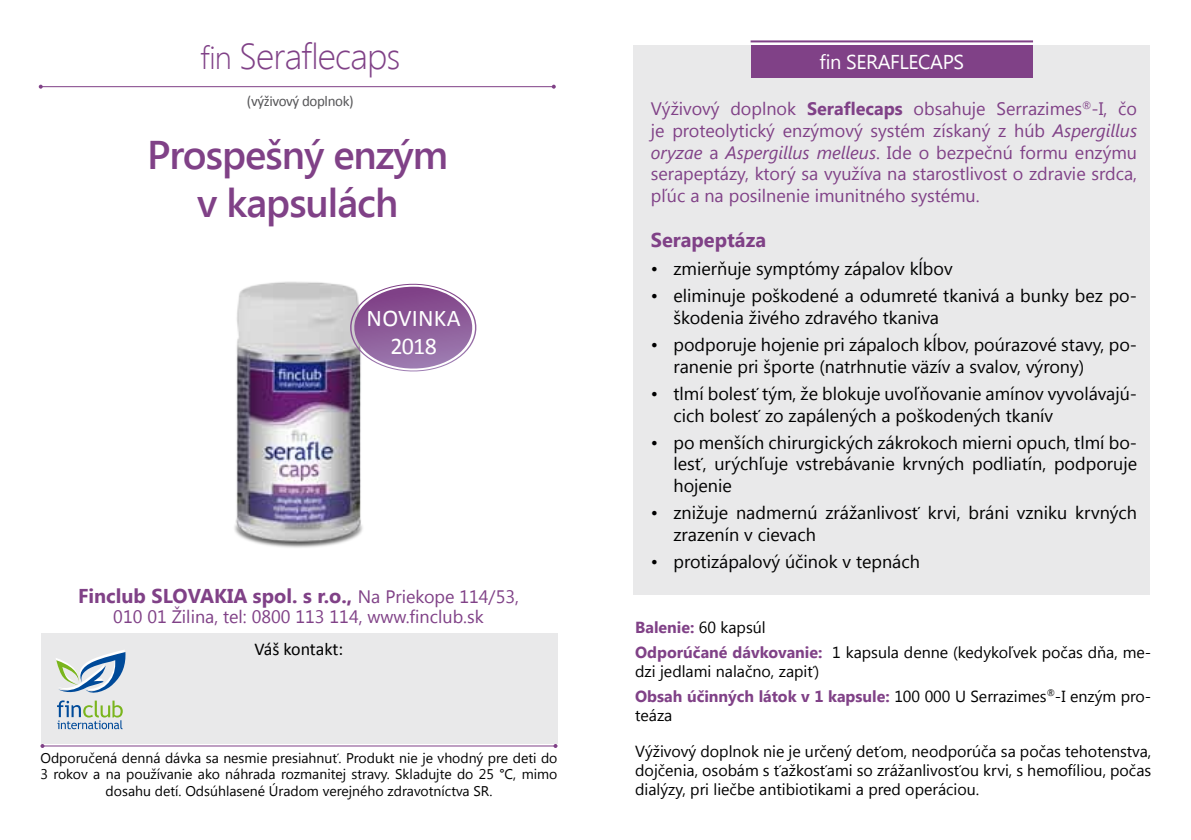
<style>
.page{position:relative;width:1191px;height:840px;background:#fff}
.page>*{position:absolute;margin:0;border:0;box-sizing:border-box;transform-origin:0 0}
.t1{font:600 40px/48px "Segoe UI";letter-spacing:-.025em;color:#804187;text-align:center}
.t2{font:300 36px "Segoe UI";letter-spacing:-.025em;color:#804187}
.t3{font:24px/28px "Calibri";letter-spacing:.01em;color:#fff;text-align:center}
.t4{font:700 20px "Segoe UI";color:#804187}
.t5{font:20px "Segoe UI";letter-spacing:-.02em;color:#fff}
.t6{font:18px/21.6px "Segoe UI";color:#000}
.t7{font:18px/21.6px "Segoe UI";color:#804187;text-align:justify}
.t8{font:18px "Calibri";letter-spacing:-.005em;color:#000}
.t9{font:16px/24.8px "Segoe UI";color:#000}
.t10{font:15px "Calibri";letter-spacing:-.025em;color:#58585a}
.t11{font:14px/16.8px "Segoe UI";color:#000;text-align:center}
.s1{font-size:32px}
.s2{font-weight:400;font-size:18px}
.s3{font-weight:700}
.s4{font-style:italic}
.s5{font-weight:700;color:#804187}
</style>
<div class="page">
<div style="left:634px;top:45px;width:515px;height:549px;background:#e9e9ea"></div>
<div style="left:751px;top:45px;width:281px;height:33px;background:#804187"></div>
<hr style="left:750px;top:40px;width:283px;height:2px;background:#804187">
<hr style="left:41px;top:86px;width:513px;height:1px;background:#804187">
<svg style="left:39px;top:85px;width:4px;height:4px"></svg>
<svg style="left:552px;top:85px;width:4px;height:4px"></svg>
<div style="left:41px;top:633px;width:516px;height:110px;background:#e9e9ea"></div>
<hr style="left:42px;top:745px;width:513px;height:1px;background:#804187">
<svg style="left:40px;top:743px;width:4px;height:4px"></svg>
<svg style="left:553px;top:743px;width:4px;height:4px"></svg>
<svg style="left:56px;top:650px;width:70px;height:78px"></svg>
<img style="left:234px;top:281px;width:129px;height:267px">
<svg style="left:337px;top:281px;width:140px;height:99px"></svg>
<h2 class="t2" style="left:200px;top:32px;width:201px"><span class="s1">fin</span> Seraflecaps</h2>
<p class="t10" style="left:247px;top:92px;width:108px">(výživový doplnok)</p>
<h1 class="t1" style="left:147px;top:129px;width:303px">Prospešný enzým v kapsulách</h1>
<h3 class="t3" style="left:366px;top:303px;width:95px">NOVINKA<br>2018</h3>
<p class="t4" style="left:78px;top:581px;width:442px">Finclub SLOVAKIA spol. s r.o., <span class="s2">Na Priekope 114/53,</span></p>
<p class="t7" style="left:113px;top:604px;width:372px">010 01 Žilina, tel: 0800 113 114, www.finclub.sk</p>
<p class="t8" style="left:255px;top:637px;width:90px">Váš kontakt:</p>
<p class="t11" style="left:40px;top:748px;width:518px">Odporučená denná dávka sa nesmie presiahnuť. Produkt nie je vhodný pre deti do<br>3 rokov a na používanie ako náhrada rozmanitej stravy. Skladujte do 25 °C, mimo dosahu detí. Odsúhlasené Úradom verejného zdravotníctva SR.</p>
<p class="t5" style="left:819px;top:48px;width:146px">fin SERAFLECAPS</p>
<p class="t7" style="left:651px;top:97px;width:488px">Výživový doplnok <span class="s3">Seraflecaps</span> obsahuje Serrazimes<sup>®</sup>-I, čo je proteolytický enzýmový systém získaný z húb <span class="s4">Aspergillus oryzae</span> a <span class="s4">Aspergillus melleus</span>. Ide o bezpečnú formu enzýmu serapeptázy, ktorý sa využíva na starostlivost o zdravie srdca, pľúc a na posilnenie imunitného systému.</p>
<p class="t4" style="left:651px;top:226px;width:117px">Serapeptáza</p>
<p class="t6" style="left:651px;top:256px;width:303px">• zmierňuje symptómy zápalov kĺbov</p>
<p class="t6" style="left:673px;top:284px;width:465px;text-indent:-23px">• eliminuje poškodené a odumreté tkanivá a bunky bez po&shy;škodenia živého zdravého tkaniva</p>
<p class="t6" style="left:673px;top:333px;width:465px;text-indent:-23px">• podporuje hojenie pri zápaloch kĺbov, poúrazové stavy, po&shy;ranenie pri športe (natrhnutie väzív a svalov, výrony)</p>
<p class="t6" style="left:673px;top:381px;width:465px;text-indent:-23px">• tlmí bolesť tým, že blokuje uvoľňovanie amínov vyvolávajú&shy;cich bolesť zo zapálených a poškodených tkanív</p>
<p class="t6" style="left:673px;top:430px;width:465px;text-align:justify;text-indent:-23px">• po menších chirurgických zákrokoch mierni opuch, tlmí bo&shy;lesť, urýchľuje vstrebávanie krvných podliatín, podporuje hojenie</p>
<p class="t6" style="left:673px;top:501px;width:465px;text-indent:-23px">• znižuje nadmernú zrážanlivosť krvi, bráni vzniku krvných zrazenín v cievach</p>
<p class="t6" style="left:651px;top:550px;width:271px">• protizápalový účinok v tepnách</p>
<p class="t9" style="left:635px;top:613px;width:517px"><span class="s5">Balenie:</span> 60 kapsúl<br><span class="s5">Odporúčané dávkovanie:</span> 1 kapsula denne (kedykoľvek počas dňa, me-</p>
<p class="t9" style="left:635px;top:657px;width:517px">dzi jedlami nalačno, zapiť)<br><span class="s5">Obsah účinných látok v 1 kapsule:</span> 100 000 U Serrazimes<sup>®</sup>-I enzým pro-</p>
<p class="t9" style="left:635px;top:701px;width:39px">teáza</p>
<p class="t9" style="left:635px;top:740px;width:517px;line-height:19.2px;text-align:justify">Výživový doplnok nie je určený deťom, neodporúča sa počas tehotenstva, dojčenia, osobám s ťažkosťami so zrážanlivosťou krvi, s hemofíliou, počas dialýzy, pri liečbe antibiotikami a pred operáciou.</p>
</div>
